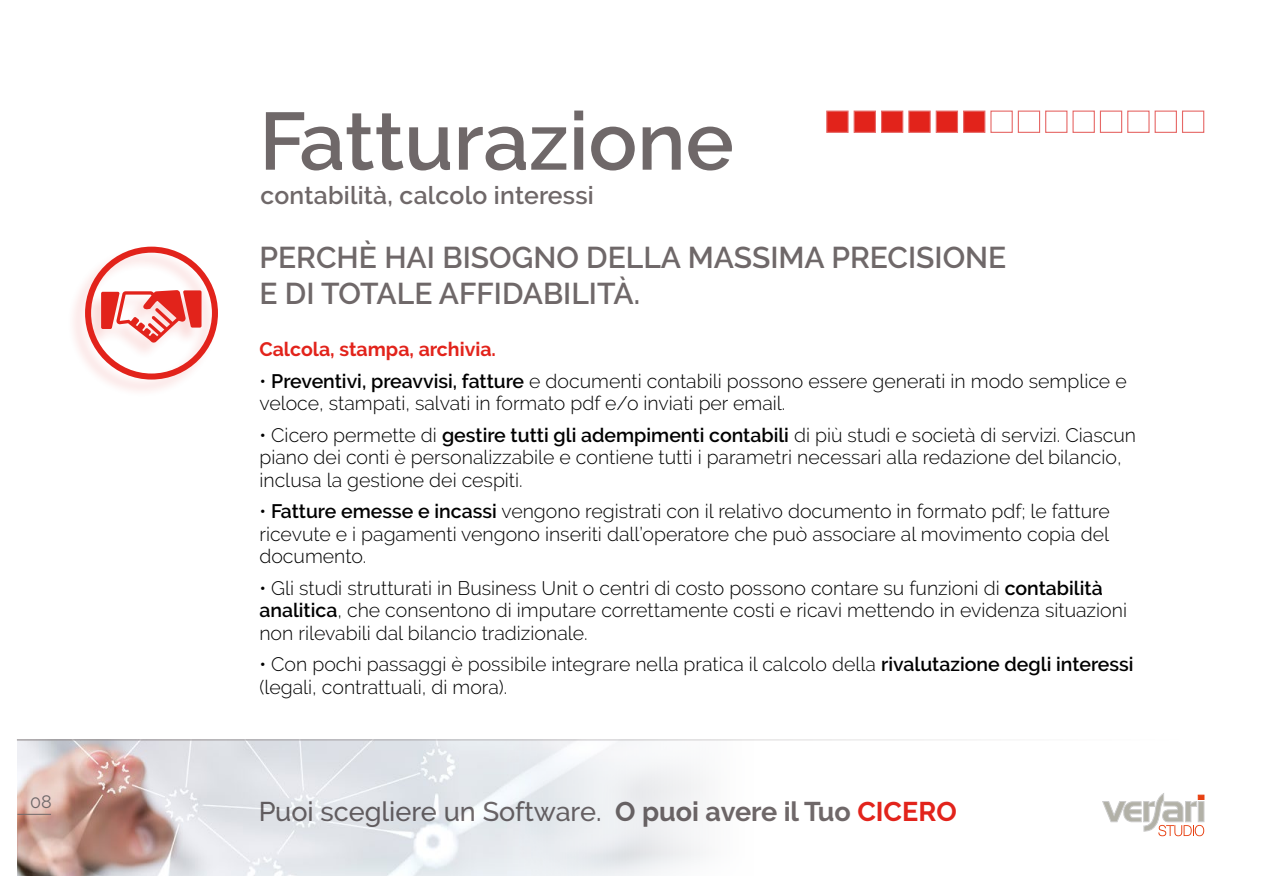
<style>
.page{position:relative;width:1263px;height:893px;background:#fff}
.page>*{position:absolute;margin:0;border:0;box-sizing:border-box;transform-origin:0 0}
.t1{font:600 81px "Raleway";color:#6f6869}
.t2{font:600 30px/36px "Raleway";color:#6f6869}
.t3{font:500 27px "Raleway";color:#6f6869}
.t4{font:600 24.75px "Raleway";letter-spacing:.01em;color:#6f6869}
.t5{font:300 19.5px/22.5px "Raleway";color:#000}
.t6{font:700 19.5px "Raleway";color:#e2231b}
.t7{font:18px "Raleway";color:#6f6869}
.s1{font-weight:600}
.s2{font-weight:700}
.s3{font-weight:700;color:#e2231b}
</style>
<div class="page">
<div style="left:67px;top:246px;width:151px;height:152px;background:#e2231b;opacity:.16"></div>
<svg style="left:85px;top:247px;width:133px;height:133px"></svg>
<div style="left:881px;top:111px;width:22px;height:22px;background:#e2231b;border:1px solid #e66866"></div>
<div style="left:854px;top:111px;width:22px;height:22px;background:#e2231b;border:1px solid #e66866"></div>
<div style="left:826px;top:111px;width:22px;height:22px;background:#e2231b;border:1px solid #e66866"></div>
<div style="left:908px;top:111px;width:23px;height:22px;background:#e2231b;border:1px solid #e66866"></div>
<div style="left:936px;top:111px;width:22px;height:22px;background:#e2231b;border:1px solid #e66866"></div>
<div style="left:963px;top:111px;width:22px;height:22px;background:#e2231b;border:1px solid #e66866"></div>
<div style="left:990px;top:111px;width:23px;height:22px;border:1px solid #e66866"></div>
<div style="left:1018px;top:111px;width:22px;height:22px;border:1px solid #e66866"></div>
<div style="left:1045px;top:111px;width:22px;height:22px;border:1px solid #e66866"></div>
<div style="left:1072px;top:111px;width:23px;height:22px;border:1px solid #e66866"></div>
<div style="left:1100px;top:111px;width:22px;height:22px;border:1px solid #e66866"></div>
<div style="left:1127px;top:111px;width:22px;height:22px;border:1px solid #e66866"></div>
<div style="left:1154px;top:111px;width:23px;height:22px;border:1px solid #e66866"></div>
<div style="left:1182px;top:111px;width:22px;height:22px;border:1px solid #e66866"></div>
<img style="left:17px;top:740px;width:757px;height:136px">
<hr style="left:17px;top:814px;width:34px;height:1px;background:#6f6869">
<hr style="left:17px;top:739px;width:1229px;height:1px;background:#948e8f">
<svg style="left:1102px;top:793px;width:102px;height:43px"></svg>
<h1 class="t1" style="left:259px;top:95px;width:476px">Fatturazione</h1>
<p class="t4" style="left:260px;top:181px;width:335px">contabilità, calcolo interessi</p>
<h2 class="t2" style="left:259px;top:240px;width:748px">PERCHÈ HAI BISOGNO DELLA MASSIMA PRECISIONE<br>E DI TOTALE AFFIDABILITÀ.</h2>
<p class="t6" style="left:259px;top:338px;width:238px">Calcola, stampa, archivia.</p>
<p class="t5" style="left:259px;top:370px;width:869px">• <span class="s1">Preventivi, preavvisi, fatture</span> e documenti contabili possono essere generati in modo semplice e veloce, stampati, salvati in formato pdf e/o inviati per email.</p>
<p class="t5" style="left:259px;top:424px;width:878px">• Cicero permette di <span class="s1">gestire tutti gli adempimenti contabili</span> di più studi e società di servizi. Ciascun piano dei conti è personalizzabile e contiene tutti i parametri necessari alla redazione del bilancio, inclusa la gestione dei cespiti.</p>
<p class="t5" style="left:259px;top:500px;width:852px;text-align:justify">• <span class="s1">Fatture emesse e incassi</span> vengono registrati con il relativo documento in formato pdf; le fatture ricevute e i pagamenti vengono inseriti dall’operatore che può associare al movimento copia del documento.</p>
<p class="t5" style="left:259px;top:577px;width:869px">• Gli studi strutturati in Business Unit o centri di costo possono contare su funzioni di <span class="s1">contabilità analitica</span>, che consentono di imputare correttamente costi e ricavi mettendo in evidenza situazioni non rilevabili dal bilancio tradizionale.</p>
<p class="t5" style="left:259px;top:653px;width:875px">• Con pochi passaggi è possibile integrare nella pratica il calcolo della <span class="s1">rivalutazione degli interessi </span>(legali, contrattuali, di mora).</p>
<p class="t7" style="left:30px;top:791px;width:23px">018</p>
<h3 class="t3" style="left:258px;top:795px;width:700px">Puoi scegliere un Software. <span class="s2">O puoi avere il Tuo</span> <span class="s3">CICERO</span></h3>
</div>
